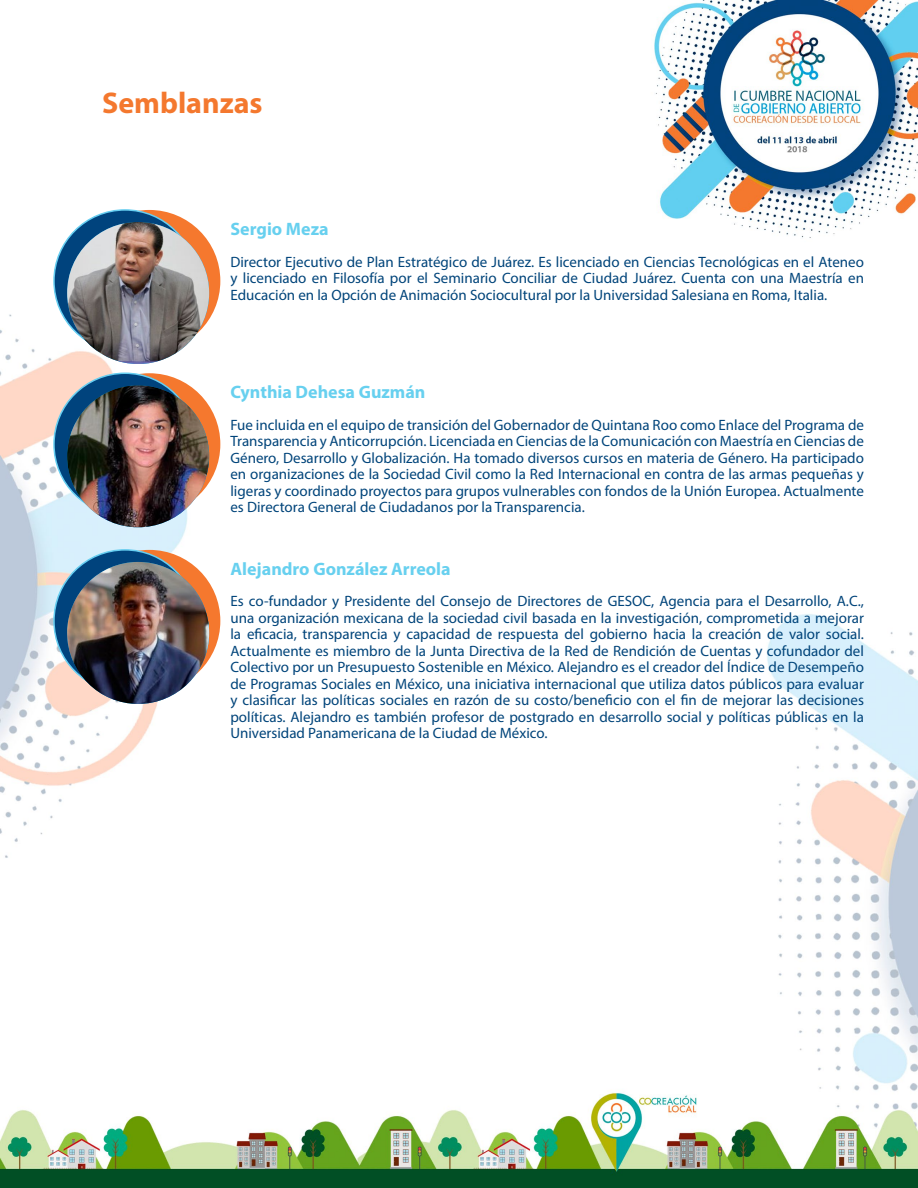
<style>
.page{position:relative;width:918px;height:1188px;background:#fff}
.page>*{position:absolute;margin:0;border:0;box-sizing:border-box;transform-origin:0 0}
.t1{font:700 30px "Myriad Pro";color:#f4782e}
.t2{font:700 18px "Myriad Pro";color:#67d0ef}
.t3{font:15px/16.5px "Myriad Pro";color:#00447a;text-align:justify}
</style>
<div class="page">
<img style="left:0;top:0;width:918px;height:1188px">
<div style="left:78px;top:373px;width:142px;height:142px;background:#f5782e;border-radius:50%"></div>
<div style="left:54px;top:373px;width:142px;height:142px;background:#00437d;border-radius:50%"></div>
<img style="left:67px;top:385px;width:142px;height:142px;border-radius:71px">
<div style="left:78px;top:210px;width:142px;height:142px;background:#f5782e;border-radius:50%"></div>
<div style="left:54px;top:210px;width:142px;height:142px;background:#00437d;border-radius:50%"></div>
<img style="left:67px;top:222px;width:142px;height:142px;border-radius:71px">
<div style="left:78px;top:550px;width:142px;height:142px;background:#f5782e;border-radius:50%"></div>
<div style="left:54px;top:550px;width:142px;height:142px;background:#00437d;border-radius:50%"></div>
<img style="left:67px;top:562px;width:142px;height:142px;border-radius:71px">
<h1 class="t1" style="left:102px;top:83px;width:162px">Semblanzas</h1>
<p class="t2" style="left:230px;top:217px;width:100px">Sergio Meza</p>
<p class="t3" style="left:230px;top:253px;width:635px">Director Ejecutivo de Plan Estratégico de Juárez. Es licenciado en Ciencias Tecnológicas en el Ateneo y licenciado en Filosofía por el Seminario Conciliar de Ciudad Juárez. Cuenta con una Maestría en Educación en la Opción de Animación Sociocultural por la Universidad Salesiana en Roma, Italia.</p>
<p class="t2" style="left:230px;top:380px;width:197px">Cynthia Dehesa Guzmán</p>
<p class="t3" style="left:230px;top:416px;width:635px">Fue incluida en el equipo de transición del Gobernador de Quintana Roo como Enlace del Programa de Transparencia y Anticorrupción. Licenciada en Ciencias de la Comunicación con Maestría en Ciencias de Género, Desarrollo y Globalización. Ha tomado diversos cursos en materia de Género. Ha participado en organizaciones de la Sociedad Civil como la Red Internacional en contra de las armas pequeñas y ligeras y coordinado proyectos para grupos vulnerables con fondos de la Unión Europea. Actualmente es Directora General de Ciudadanos por la Transparencia.</p>
<p class="t2" style="left:230px;top:557px;width:222px">Alejandro González Arreola</p>
<p class="t3" style="left:230px;top:593px;width:635px">Es co-fundador y Presidente del Consejo de Directores de GESOC, Agencia para el Desarrollo, A.C., una organización mexicana de la sociedad civil basada en la investigación, comprometida a mejorar la eficacia, transparencia y capacidad de respuesta del gobierno hacia la creación de valor social.<br>Actualmente es miembro de la Junta Directiva de la Red de Rendición de Cuentas y cofundador del Colectivo por un Presupuesto Sostenible en México. Alejandro es el creador del Índice de Desempeño de Programas Sociales en México, una iniciativa internacional que utiliza datos públicos para evaluar y clasificar las políticas sociales en razón de su costo/beneficio con el fin de mejorar las decisiones políticas. Alejandro es también profesor de postgrado en desarrollo social y políticas públicas en la Universidad Panamericana de la Ciudad de México.</p>
</div>
